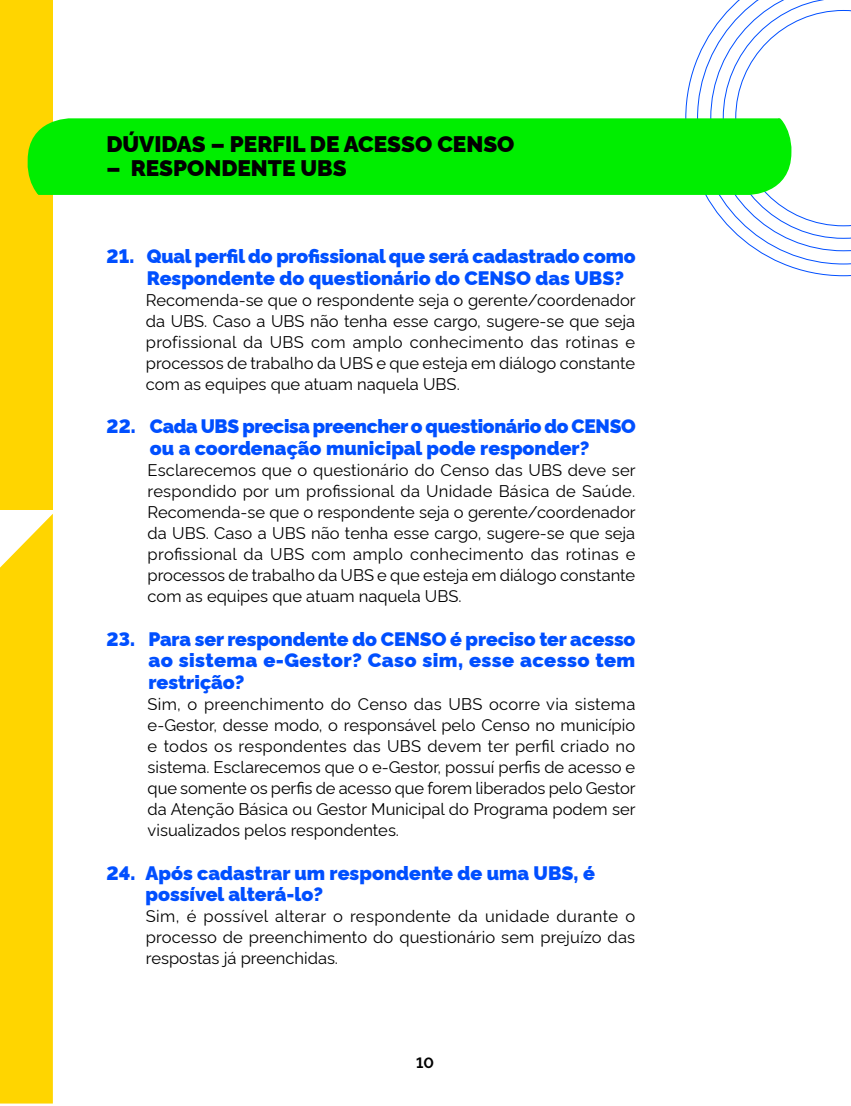
<style>
.page{position:relative;width:851px;height:1106px;background:#fff}
.page>*{position:absolute;margin:0;border:0;box-sizing:border-box;transform-origin:0 0}
.t1{font:900 22.5px "Rawline";color:#000}
.t2{font:900 19.5px/21.8px "Rawline";letter-spacing:-.005em;color:#004fff}
.t3{font:16.5px/21px "Rawline";color:#000;text-align:justify}
.t4{font:700 15px "Rawline";color:#000}
</style>
<div class="page">
<div style="left:0;top:0;width:53px;height:509px;background:#ffd500"></div>
<div style="left:0;top:514px;width:53px;height:589px;background:#ffd500"></div>
<svg style="left:685px;top:58px;width:165px;height:218px"></svg>
<svg style="left:697px;top:33px;width:153px;height:231px"></svg>
<svg style="left:710px;top:0;width:140px;height:251px"></svg>
<div style="left:28px;top:118px;width:764px;height:78px;background:#0e0"></div>
<h1 class="t1" style="left:106px;top:126px;width:409px">Dúvidas – Perfil de acesso Censo</h1>
<h1 class="t1" style="left:106px;top:151px;width:241px">– respondente UBS</h1>
<p class="t2" style="left:147px;top:243px;width:490px;text-indent:-40px">21. Qual perfil do profissional que será cadastrado como<br>Respondente do questionário do CENSO</p>
<p class="t2" style="left:535px;top:265px;width:90px">das UBS?</p>
<p class="t3" style="left:146px;top:288px;width:491px;text-indent:-27px">Recomenda-se que o respondente seja o gerente/coordenador da UBS. Caso a UBS não tenha esse cargo, sugere-se que seja profissional da UBS com amplo conhecimento das rotinas e processos de trabalho da UBS e que esteja em diálogo constante com as equipes que atuam naquela UBS.</p>
<p class="t2" style="left:106px;top:414px;width:484px;text-align:right">22. Cada UBS precisa preencher o questionário do CENSO ou a coordenação municipal pode responder?</p>
<p class="t3" style="left:148px;top:458px;width:489px;text-indent:-27px">Esclarecemos que o questionário do Censo das UBS deve ser respondido por um profissional da Unidade Básica de Saúde.<br>Recomenda-se que o respondente seja o gerente/coordenador da UBS. Caso a UBS não tenha esse cargo, sugere-se que seja profissional da UBS com amplo conhecimento das rotinas e processos de trabalho da UBS e que esteja em diálogo constante com as equipes que atuam naquela UBS.</p>
<p class="t2" style="left:106px;top:626px;width:289px">23. Para ser respondente do CENSO</p>
<p class="t2" style="left:148px;top:626px;width:488px;text-align:justify;text-indent:302px">é preciso ter acesso ao sistema e-Gestor? Caso sim, esse acesso tem restrição?</p>
<p class="t3" style="left:148px;top:692px;width:489px;text-indent:-27px">Sim, o preenchimento do Censo das UBS ocorre via sistema e-Gestor, desse modo, o responsável pelo Censo no município e todos os respondentes das UBS devem ter perfil criado no sistema. Esclarecemos que o e-Gestor, possuí perfis de acesso e que somente os perfis de acesso que forem liberados pelo Gestor da Atenção Básica ou Gestor Municipal do Programa podem ser visualizados pelos respondentes.</p>
<p class="t2" style="left:145px;top:860px;width:451px;text-indent:-39px">24. Após cadastrar um respondente de uma UBS, é possível alterá-lo?</p>
<p class="t3" style="left:146px;top:904px;width:490px;text-indent:-27px">Sim, é possível alterar o respondente da unidade durante o processo de preenchimento do questionário sem prejuízo das respostas já preenchidas.</p>
<p class="t4" style="left:416px;top:1051px;width:19px">10</p>
</div>
